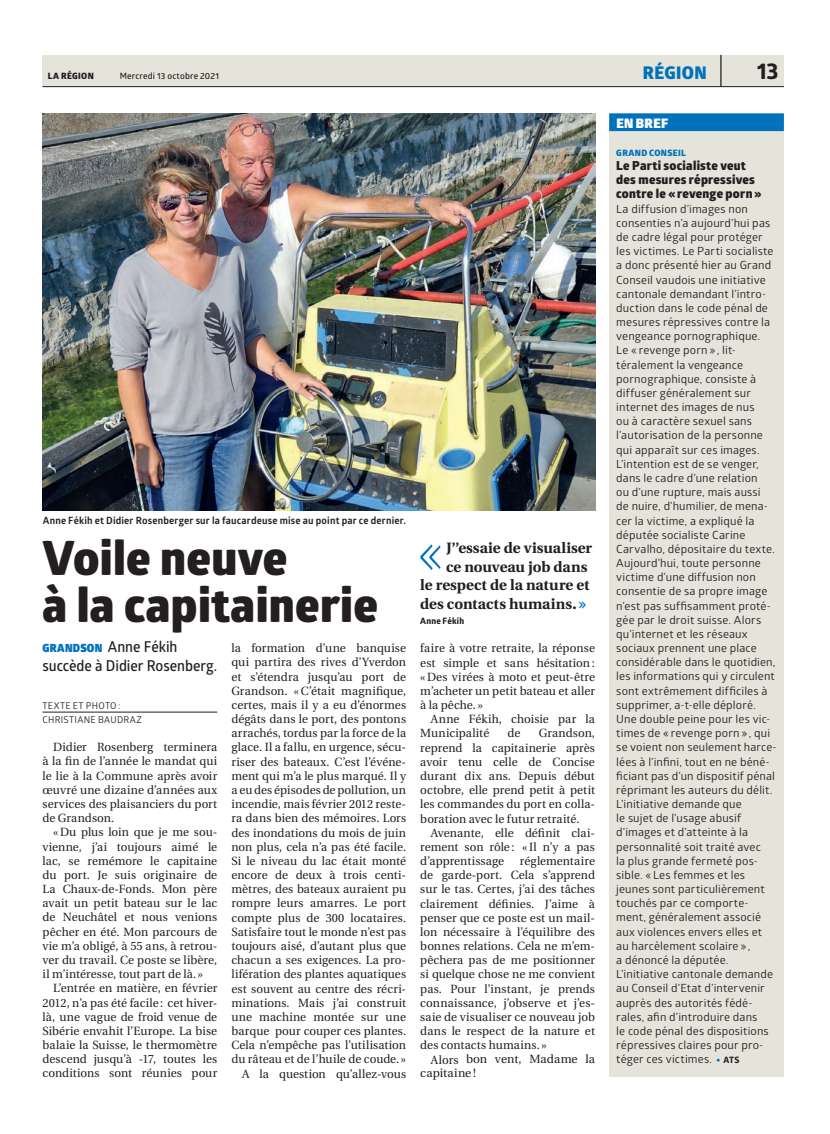
<style>
.page{position:relative;width:830px;height:1134px;background:#fff}
.page>*{position:absolute;margin:0;border:0;box-sizing:border-box;transform-origin:0 0}
.t1{font:53.38px "Glober";color:#0072bc}
.t2{font:800 47.5px/47.5px "Glober";letter-spacing:.005em;color:#231f20}
.t3{font:700 22.5px "Globerx";color:#231f20}
.t4{font:800 17.5px "Glober";letter-spacing:.02em;color:#0072bc}
.t5{font:700 15px "Heuristica";letter-spacing:.005em;color:#231f20}
.t6{font:600 15px/18.8px "Glober";letter-spacing:-.005em;color:#231f20;scale:.96 1}
.t7{font:900 13.12px "Glober";letter-spacing:.03em;color:#fff}
.t8{font:800 12.5px/14.1px "Glober";letter-spacing:.02em;color:#231f20}
.t9{font:11.88px/14.1px "Heuristica";letter-spacing:.005em;color:#231f20;text-align:justify}
.t10{font:11.25px/14.1px "Glober";letter-spacing:.01em;color:#231f20;scale:1.04 1}
.t11{font:700 10px "Glober";letter-spacing:.015em;color:#231f20}
.t12{font:9.38px/14.1px "Glober";letter-spacing:.03em;color:#231f20}
.t13{font:600 8.75px "Glober";letter-spacing:.02em;color:#231f20}
.t14{font:800 8.75px "Glober";letter-spacing:.04em;color:#0072bc}
.t15{font:700 8.75px "Globerx";letter-spacing:.02em;color:#231f20}
.t16{font:800 8.75px "Glober";letter-spacing:.04em;color:#231f20}
.s1{font-weight:900;font-size:11.25px;color:#0072bc}
.s2{font-family:"Glober";font-weight:600;color:#0072bc}
.s3{font-weight:900;font-size:10px;color:#0072bc}
.s4{font-family:"Globerx";font-weight:700;font-size:8.75px}
</style>
<div class="page">
<div style="left:43px;top:55px;width:740px;height:32px;background:#e5e4db"></div>
<hr style="left:720px;top:55px;width:1px;height:32px;background:#231f20">
<hr style="left:43px;top:86px;width:740px;height:1px;background:#231f20">
<img style="left:43px;top:113px;width:551px;height:397px">
<hr style="left:43px;top:712px;width:174px;height:1px;background:#231f20">
<div style="left:609px;top:113px;width:174px;height:964px;background:#e5e4db"></div>
<div style="left:609px;top:113px;width:174px;height:18px;background:#0072bc"></div>
<p class="t16" style="left:48px;top:69px;width:47px">LA RÉGION</p>
<p class="t13" style="left:120px;top:70px;width:101px">Mercredi 13 octobre 2021</p>
<h3 class="t4" style="left:642px;top:60px;width:65px">RÉGION</h3>
<h3 class="t3" style="left:756px;top:55px;width:23px">13</h3>
<p class="t11" style="left:43px;top:514px;width:364px">Anne Fékih et Didier Rosenberger sur la faucardeuse mise au point par ce dernier.</p>
<h2 class="t2" style="left:43px;top:534px;width:336px">Voile neuve<br>à la capitainerie</h2>
<p class="t6" style="left:43px;top:637px;width:183px"><span class="s1">GRANDSON</span> Anne Fékih succède à Didier Rosenberg.</p>
<p class="t12" style="left:43px;top:698px;width:101px">TEXTE ET PHOTO :<br>CHRISTIANE BAUDRAZ</p>
<p class="t9" style="left:43px;top:740px;width:176px;text-indent:11px">Didier Rosenberg terminera à la fin de l’année le mandat qui le lie à la Commune après avoir œuvré une dizaine d’années aux services des plaisanciers du port de Grandson.</p>
<p class="t9" style="left:43px;top:825px;width:176px;text-indent:11px">« Du plus loin que je me sou&shy;vienne, j’ai toujours aimé le lac, se remémore le capitaine du port. Je suis originaire de La Chaux-de-Fonds. Mon père avait un petit bateau sur le lac de Neuchâtel et nous venions pêcher en été. Mon parcours de vie m’a obligé, à 55 ans, à retrou&shy;ver du travail. Ce poste se libère, il m’intéresse, tout part de là. »</p>
<p class="t9" style="left:43px;top:981px;width:176px;text-indent:11px">L’entrée en matière, en février 2012, n’a pas été facile : cet hiver&shy;là, une vague de froid venue de Sibérie envahit l’Europe. La bise balaie la Suisse, le thermomètre descend jusqu’à -17, toutes les conditions sont réunies pour</p>
<h1 class="t1" style="left:417px;top:515px;width:28px">«</h1>
<p class="t5" style="left:446px;top:536px;width:148px">J’’essaie de visualiser</p>
<p class="t5" style="left:446px;top:554px;width:143px">ce nouveau job dans</p>
<p class="t5" style="left:420px;top:573px;width:171px">le respect de la nature et</p>
<p class="t5" style="left:420px;top:592px;width:167px">des contacts humains. <span class="s2">»</span></p>
<p class="t15" style="left:420px;top:614px;width:45px">Anne Fékih</p>
<p class="t9" style="left:231px;top:641px;width:176px;text-align:right">la formation d’une banquise qui partira des rives d’Yverdon et s’étendra jusqu’au port de<br>Grandson. « C’était magnifique, certes, mais il y a eu d’énormes dégâts dans le port, des pontons arrachés, tordus par la force de la glace. Il a fallu, en urgence, sécu&shy;riser des bateaux. C’est l’événe&shy;ment qui m’a le plus marqué. Il y a eu des épisodes de pollution, un incendie, mais février 2012 reste&shy;ra dans bien des mémoires. Lors des inondations du mois de juin non plus, cela n’a pas été facile.<br>Si le niveau du lac était monté encore de deux à trois centi&shy;mètres, des bateaux auraient pu rompre leurs amarres. Le port compte plus de 300 locataires.<br>Satisfaire tout le monde n’est pas toujours aisé, d’autant plus que chacun a ses exigences. La pro&shy;lifération des plantes aquatiques est souvent au centre des récri&shy;minations. Mais j’ai construit une machine montée sur une barque pour couper ces plantes.<br>Cela n’empêche pas l’utilisation du râteau et de l’huile de coude. »<br>A la question qu’allez-vous</p>
<p class="t9" style="left:420px;top:641px;width:176px">faire à votre retraite, la réponse est simple et sans hésitation : « Des virées à moto et peut-être m’acheter un petit bateau et aller à la pêche. »</p>
<p class="t9" style="left:420px;top:712px;width:176px;text-indent:11px">Anne Fékih, choisie par la<br>Municipalité</p>
<p class="t9" style="left:420px;top:726px;width:176px;text-indent:118px">Grandson, reprend la capitainerie après avoir tenu celle de Concise durant dix ans. Depuis début octobre, elle prend petit à petit les commandes du port en colla&shy;boration avec le futur retraité.</p>
<p class="t9" style="left:420px;top:826px;width:176px;text-indent:11px">Avenante, elle définit clai&shy;rement son rôle : « Il n’y a pas d’apprentissage</p>
<p class="t9" style="left:507px;top:726px;width:14px">de</p>
<p class="t9" style="left:420px;top:854px;width:176px;text-indent:99px">réglementaire de garde-port. Cela s’apprend sur le tas. Certes, j’ai des tâches clairement définies. J’aime à penser que ce poste est un mail&shy;lon nécessaire à l’équilibre des bonnes relations. Cela ne m’em&shy;pêchera pas de me positionner si quelque chose ne me convient pas. Pour l’instant, je prends connaissance, j’observe et j’es&shy;saie de visualiser ce nouveau job dans le respect de la nature et des contacts humains. »</p>
<p class="t9" style="left:420px;top:1052px;width:176px;text-indent:11px">Alors bon vent, Madame la capitaine !</p>
<p class="t7" style="left:616px;top:113px;width:54px">EN BREF</p>
<p class="t14" style="left:616px;top:146px;width:71px">GRAND CONSEIL</p>
<p class="t8" style="left:616px;top:159px;width:146px">Le Parti socialiste veut des mesures répressives contre le « revenge porn »</p>
<p class="t10" style="left:616px;top:201px;width:156px">La diffusion d’images non consenties n’a aujourd’hui pas de cadre légal pour protéger les victimes. Le Parti socialiste a donc présenté hier au Grand<br>Conseil vaudois une initiative cantonale demandant l’intro&shy;duction dans le code pénal de mesures répressives contre la vengeance pornographique.<br>Le « revenge porn » , lit&shy;téralement la vengeance pornographique, consiste à diffuser généralement sur internet des images de nus<br>ou à caractère sexuel sans l’autorisation de la personne qui apparaît sur ces images.<br>L’intention est de se venger, dans le cadre d’une relation<br>ou d’une rupture, mais aussi<br>de nuire, d’humilier, de mena&shy;cer la victime, a expliqué la députée socialiste Carine<br>Carvalho, dépositaire du texte.<br>Aujourd’hui, toute personne victime d’une diffusion non consentie de sa propre image n’est pas suffisamment proté&shy;gée par le droit suisse. Alors qu’internet et les réseaux sociaux prennent une place considérable dans le quotidien, les informations qui y circulent sont extrêmement difficiles à supprimer, a-t-elle déploré.<br>Une double peine pour les vic&shy;times de « revenge porn » , qui se voient non seulement harce&shy;lées à l’infini, tout en ne béné&shy;ficiant pas d’un dispositif pénal réprimant les auteurs du délit.<br>L’initiative demande que<br>le sujet de l’usage abusif d’images et d’atteinte à la personnalité soit traité avec<br>la plus grande fermeté pos&shy;sible. « Les femmes et les jeunes sont particulièrement touchés par ce comporte&shy;ment, généralement associé aux violences envers elles et au harcèlement scolaire » ,<br>a dénoncé la députée.<br>L’initiative cantonale demande au Conseil d’Etat d’intervenir auprès des autorités fédé&shy;rales, afin d’introduire dans<br>le code pénal des dispositions répressives claires pour pro&shy;téger ces victimes. <span class="s3">•</span> <span class="s4">ATS</span></p>
</div>
